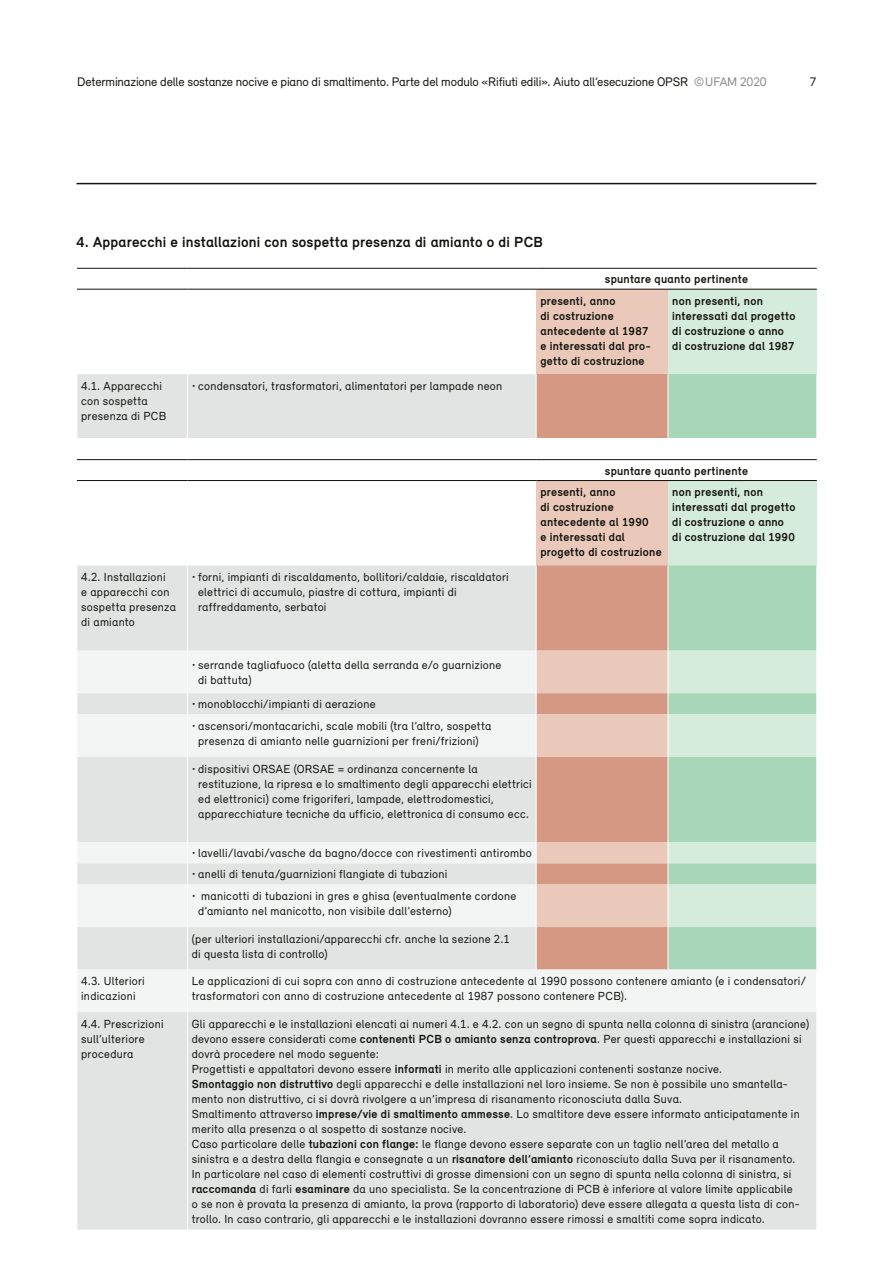
<style>
.page{position:relative;width:893px;height:1263px;background:#fff}
.page>*{position:absolute;margin:0;border:0;box-sizing:border-box;transform-origin:0 0}
._07_Untertitel{font:700 15px "Relevant";letter-spacing:.015em;color:#12120d}
.t1{font:12.75px "Relevant";letter-spacing:-.01em;color:#12120d}
._12_Grundtext_links{font:12px/15px "Relevant";letter-spacing:.025em;color:#12120d}
._12_Tabellenkopf{font:700 12px/15px "Relevant";letter-spacing:.02em;color:#12120d}
.s1{color:#878988}
.s2{font-weight:700}
</style>
<div class="page">
<hr style="left:77px;top:183px;width:739px;height:1px;background:#12120d">
<div style="left:536px;top:289px;width:132px;height:85px;background:#eac9bb"></div>
<div style="left:668px;top:289px;width:149px;height:85px;background:#d5ebdb"></div>
<div style="left:78px;top:374px;width:458px;height:64px;background:#e2e3e3"></div>
<div style="left:536px;top:374px;width:132px;height:64px;background:#d49883"></div>
<div style="left:668px;top:374px;width:149px;height:64px;background:#a8d6b9"></div>
<hr style="left:668px;top:374px;width:1px;height:64px;background:#fff">
<hr style="left:77px;top:268px;width:110px;height:1px;background:#12120d">
<hr style="left:187px;top:268px;width:349px;height:1px;background:#12120d">
<hr style="left:536px;top:268px;width:132px;height:1px;background:#12120d">
<hr style="left:668px;top:268px;width:149px;height:1px;background:#12120d">
<hr style="left:77px;top:289px;width:110px;height:1px;background:#12120d">
<hr style="left:187px;top:289px;width:349px;height:1px;background:#12120d">
<hr style="left:536px;top:289px;width:132px;height:1px;background:#12120d">
<hr style="left:668px;top:289px;width:149px;height:1px;background:#12120d">
<hr style="left:187px;top:374px;width:1px;height:64px;background:#fff">
<hr style="left:536px;top:374px;width:1px;height:64px;background:#fff">
<hr style="left:816px;top:374px;width:1px;height:64px;background:#fff">
<div style="left:536px;top:480px;width:132px;height:86px;background:#eac9bb"></div>
<div style="left:668px;top:480px;width:149px;height:86px;background:#d5ebdb"></div>
<div style="left:78px;top:566px;width:738px;height:663px;background:#e2e3e3"></div>
<div style="left:537px;top:566px;width:131px;height:85px;background:#d49883"></div>
<div style="left:669px;top:566px;width:147px;height:85px;background:#a8d6b9"></div>
<svg style="left:78px;top:651px;width:738px;height:361px;fill:#f3f4f4"></svg>
<hr style="left:668px;top:566px;width:1px;height:85px;background:#fff">
<hr style="left:77px;top:459px;width:110px;height:1px;background:#12120d">
<hr style="left:187px;top:459px;width:349px;height:1px;background:#12120d">
<hr style="left:536px;top:459px;width:132px;height:1px;background:#12120d">
<hr style="left:668px;top:459px;width:149px;height:1px;background:#12120d">
<hr style="left:77px;top:480px;width:110px;height:1px;background:#12120d">
<hr style="left:187px;top:480px;width:349px;height:1px;background:#12120d">
<hr style="left:536px;top:480px;width:132px;height:1px;background:#12120d">
<hr style="left:668px;top:480px;width:149px;height:1px;background:#12120d">
<hr style="left:187px;top:566px;width:1px;height:85px;background:#fff">
<hr style="left:536px;top:566px;width:1px;height:85px;background:#fff">
<hr style="left:187px;top:651px;width:1px;height:42px;background:#fff">
<svg style="left:187px;top:693px;width:1px;height:21px"></svg>
<hr style="left:536px;top:927px;width:1px;height:42px;background:#fff">
<hr style="left:668px;top:927px;width:1px;height:42px;background:#fff">
<hr style="left:187px;top:714px;width:1px;height:43px;background:#fff">
<hr style="left:187px;top:757px;width:1px;height:85px;background:#fff">
<svg style="left:187px;top:842px;width:1px;height:42px"></svg>
<hr style="left:187px;top:884px;width:1px;height:43px;background:#fff">
<hr style="left:187px;top:927px;width:1px;height:42px;background:#fff">
<svg style="left:77px;top:693px;width:1px;height:21px"></svg>
<hr style="left:187px;top:969px;width:1px;height:43px;background:#fff">
<svg style="left:77px;top:863px;width:1px;height:21px"></svg>
<svg style="left:536px;top:651px;width:281px;height:276px;background:#cfcbb8"></svg>
<hr style="left:187px;top:1012px;width:1px;height:217px;background:#fff">
<p class="t1" style="left:77px;top:74px;width:691px">Determinazione delle sostanze nocive e piano di smaltimento. Parte del modulo «Rifiuti edili». Aiuto all’esecuzione OPSR <span class="s1">©UFAM 2020</span></p>
<p class="t1" style="left:810px;top:74px;width:8px">7</p>
<h3 class="_07_Untertitel" style="left:77px;top:232px;width:468px">4. Apparecchi e installazioni con sospetta presenza di amianto o di PCB</h3>
<p class="_12_Grundtext_links" style="left:81px;top:378px;width:87px">4.1. Apparecchi con sospetta presenza di PCB</p>
<p class="_12_Grundtext_links" style="left:192px;top:378px;width:312px">• condensatori, trasformatori, alimentatori per lampade neon</p>
<p class="_12_Tabellenkopf" style="left:605px;top:271px;width:145px">spuntare quanto pertinente</p>
<p class="_12_Tabellenkopf" style="left:540px;top:293px;width:112px">presenti, anno<br>di costruzione antecedente al 1987 e interessati dal pro&shy;getto di costruzione</p>
<p class="_12_Tabellenkopf" style="left:672px;top:293px;width:125px">non presenti, non interessati dal progetto di costruzione o anno di costruzione dal 1987</p>
<p class="_12_Tabellenkopf" style="left:605px;top:463px;width:145px">spuntare quanto pertinente</p>
<p class="_12_Tabellenkopf" style="left:540px;top:484px;width:123px">presenti, anno<br>di costruzione antecedente al 1990<br>e interessati dal progetto di costruzione</p>
<p class="_12_Tabellenkopf" style="left:672px;top:484px;width:125px">non presenti, non interessati dal progetto di costruzione o anno di costruzione dal 1990</p>
<p class="_12_Grundtext_links" style="left:81px;top:569px;width:96px">4.2. Installazioni<br>e apparecchi con sospetta presenza di amianto</p>
<p class="_12_Grundtext_links" style="left:198px;top:569px;width:312px;text-indent:-6px">• forni, impianti di riscaldamento, bollitori/caldaie, riscaldatori elettrici di accumulo, piastre di cottura, impianti di raffreddamento, serbatoi</p>
<p class="_12_Grundtext_links" style="left:198px;top:657px;width:305px;text-indent:-6px">• serrande tagliafuoco (aletta della serranda e/o guarnizione di battuta)</p>
<p class="_12_Grundtext_links" style="left:192px;top:696px;width:185px">• monoblocchi/impianti di aerazione</p>
<p class="_12_Grundtext_links" style="left:192px;top:718px;width:301px;text-align:center">• ascensori/montacarichi, scale mobili (tra l’altro, sospetta presenza di amianto nelle guarnizioni per freni/frizioni)</p>
<p class="_12_Grundtext_links" style="left:198px;top:761px;width:335px;text-indent:-6px">• dispositivi ORSAE (ORSAE = ordinanza concernente la restituzione, la ripresa e lo smaltimento degli apparecchi elettrici ed elettronici) come frigoriferi, lampade, elettrodomestici, apparecchiature tecniche da ufficio, elettronica di consumo ecc.</p>
<p class="_12_Grundtext_links" style="left:192px;top:845px;width:342px">• lavelli/lavabi/vasche da bagno/docce con rivestimenti antirombo</p>
<p class="_12_Grundtext_links" style="left:192px;top:866px;width:257px">• anelli di tenuta/guarnizioni flangiate di tubazioni</p>
<p class="_12_Grundtext_links" style="left:198px;top:888px;width:320px;text-indent:-6px">• manicotti di tubazioni in gres e ghisa (eventualmente cordone d’amianto nel manicotto, non visibile dall’esterno)</p>
<p class="_12_Grundtext_links" style="left:192px;top:931px;width:320px">(per ulteriori installazioni/apparecchi cfr. anche la sezione 2.1 di questa lista di controllo)</p>
<p class="_12_Grundtext_links" style="left:81px;top:973px;width:65px">4.3. Ulteriori indicazioni</p>
<p class="_12_Grundtext_links" style="left:192px;top:973px;width:616px">Le applicazioni di cui sopra con anno di costruzione antecedente al 1990 possono contenere amianto (e i condensatori/ trasformatori con anno di costruzione antecedente al 1987 possono contenere PCB).</p>
<p class="_12_Grundtext_links" style="left:81px;top:1016px;width:84px">4.4. Prescrizioni sull’ulteriore procedura</p>
<p class="_12_Grundtext_links" style="left:192px;top:1016px;width:619px">Gli apparecchi e le installazioni elencati ai numeri 4.1. e 4.2. con un segno di spunta nella colonna di sinistra (arancione) devono essere considerati come <span class="s2">contenenti PCB o amianto senza controprova</span>. Per questi apparecchi e installazioni si dovrà procedere nel modo seguente:</p>
<p class="_12_Grundtext_links" style="left:192px;top:1061px;width:532px">Progettisti e appaltatori devono essere <span class="s2">informati</span> in merito alle applicazioni contenenti sostanze nocive.</p>
<p class="_12_Grundtext_links" style="left:192px;top:1076px;width:598px"><span class="s2">Smontaggio non distruttivo</span> degli apparecchi e delle installazioni nel loro insieme. Se non è possibile uno smantella&shy;mento non distruttivo, ci si dovrà rivolgere a un’impresa di risanamento riconosciuta dalla Suva.</p>
<p class="_12_Grundtext_links" style="left:192px;top:1106px;width:610px">Smaltimento attraverso <span class="s2">imprese/vie di smaltimento ammesse</span>. Lo smaltitore deve essere informato anticipatamente in merito alla presenza o al sospetto di sostanze nocive.</p>
<p class="_12_Grundtext_links" style="left:192px;top:1136px;width:605px">Caso particolare delle <span class="s2">tubazioni con flange:</span> le flange devono essere separate con un taglio nell’area del metallo a sinistra e a destra della flangia e consegnate a un <span class="s2">risanatore dell’amianto</span> riconosciuto dalla Suva per il risanamento.</p>
<p class="_12_Grundtext_links" style="left:192px;top:1166px;width:610px">In particolare nel caso di elementi costruttivi di grosse dimensioni con un segno di spunta nella colonna di sinistra, si <span class="s2">raccomanda</span> di farli <span class="s2">esaminare</span> da uno specialista. Se la concentrazione di PCB è inferiore al valore limite applicabile o se non è provata la presenza di amianto, la prova (rapporto di laboratorio) deve essere allegata a questa lista di con&shy;trollo. In caso contrario, gli apparecchi e le installazioni dovranno essere rimossi e smaltiti come sopra indicato.</p>
</div>
